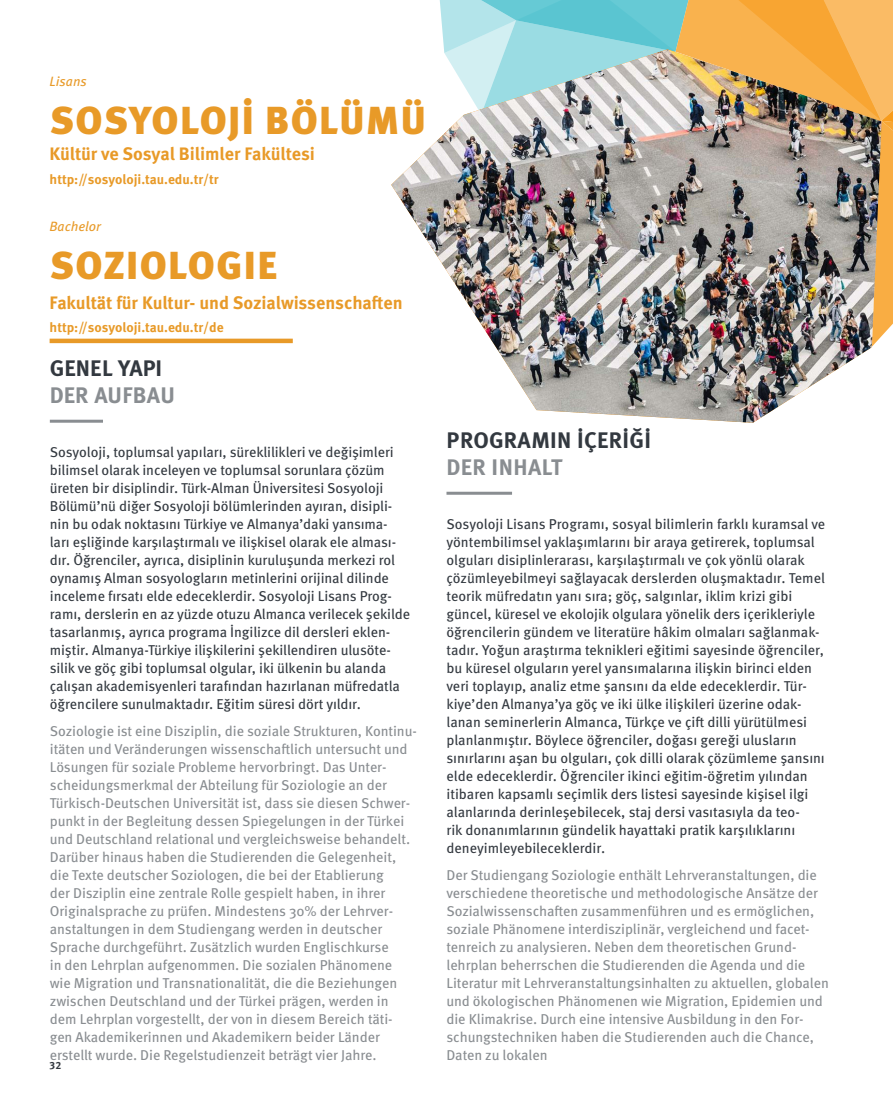
<style>
.page{position:relative;width:893px;height:1106px;background:#fff}
.page>*{position:absolute;margin:0;border:0;box-sizing:border-box;transform-origin:0 0}
.Überschrift_Studieng{font:900 39px "Meta Pro";letter-spacing:.035em;color:#e89a28}
.Headlinedeutschtürki{font:700 22.5px/27px "Meta Pro";letter-spacing:.01em;color:#333940}
.Subhead_Fakultät{font:700 18px "Meta Pro";letter-spacing:-.005em;color:#e89a28}
.Überschrift_Studieng-2{font:700 18px "Meta Pro";letter-spacing:-.005em;color:#e89a28}
.Fließtext_türkisch{font:14.25px/18px "Meta Pro";letter-spacing:-.005em;color:#333940}
.Fließtext_türkisch-2{font:14.25px/18px "Meta Pro";letter-spacing:-.005em;color:#898d91}
.Fließtext_deutsch{font:14.25px/18px "Meta Pro";letter-spacing:-.005em;color:#898d91}
.Bachelor{font:700 13.5px "Meta Pro";color:#e89a28}
.Bachelor-2{font:italic 13.5px "Meta Pro";color:#e89a28}
.Lisans{font:italic 13.5px "Meta Pro";color:#e89a28}
.t1{font:700 10.5px "Meta Pro";color:#333940}
.s1{color:#898d91}
</style>
<div class="page">
<svg style="left:439px;top:0;width:454px;height:336px;background:#c2c190"></svg>
<img style="left:391px;top:49px;width:491px;height:374px">
<hr style="left:446px;top:492px;width:66px;height:3px;background:#898d91">
<div style="left:50px;top:338px;width:243px;height:5px;background:#e89a28"></div>
<hr style="left:50px;top:420px;width:53px;height:3px;background:#898d91">
<p class="Lisans" style="left:50px;top:73px;width:39px">Lisans</p>
<p class="Überschrift_Studieng" style="left:50px;top:90px;width:378px">SOSYOLOJİ BÖLÜMÜ</p>
<p class="Überschrift_Studieng-2" style="left:50px;top:140px;width:267px">Kültür ve Sosyal Bilimler Fakültesi</p>
<p class="Bachelor" style="left:50px;top:168px;width:171px">http://sosyoloji.tau.edu.tr/tr</p>
<p class="Bachelor-2" style="left:50px;top:218px;width:53px">Bachelor</p>
<p class="Überschrift_Studieng" style="left:50px;top:235px;width:229px">SOZIOLOGIE</p>
<p class="Subhead_Fakultät" style="left:50px;top:288px;width:355px">Fakultät für Kultur- und Sozialwissenschaften</p>
<p class="Bachelor" style="left:50px;top:317px;width:176px">http://sosyoloji.tau.edu.tr/de</p>
<p class="Headlinedeutschtürki" style="left:50px;top:353px;width:127px">GENEL YAPI<br><span class="s1">DER AUFBAU</span></p>
<p class="Fließtext_türkisch" style="left:50px;top:442px;width:362px">Sosyoloji, toplumsal yapıları, süreklilikleri ve değişimleri bilimsel olarak inceleyen ve toplumsal sorunlara çözüm üreten bir disiplindir. Türk-Alman Üniversitesi Sosyoloji Bölümü’nü diğer Sosyoloji bölümlerinden ayıran, disipli&shy;nin bu odak noktasını Türkiye ve Almanya’daki yansıma&shy;ları eşliğinde karşılaştırmalı ve ilişkisel olarak ele alması&shy;dır. Öğrenciler, ayrıca, disiplinin kuruluşunda merkezi rol oynamış Alman sosyologların metinlerini orijinal dilinde inceleme fırsatı elde edeceklerdir. Sosyoloji Lisans Prog&shy;ramı, derslerin en az yüzde otuzu Almanca verilecek şekilde tasarlanmış, ayrıca programa İngilizce dil dersleri eklen&shy;miştir. Almanya-Türkiye ilişkilerini şekillendiren ulusöte&shy;silik ve göç gibi toplumsal olgular, iki ülkenin bu alanda çalışan akademisyenleri tarafından hazırlanan müfredatla öğrencilere sunulmaktadır. Eğitim süresi dört yıldır.</p>
<p class="Fließtext_türkisch-2" style="left:50px;top:721px;width:369px">Soziologie ist eine Disziplin, die soziale Strukturen, Kontinu&shy;itäten und Veränderungen wissenschaftlich untersucht und Lösungen für soziale Probleme hervorbringt. Das Unter&shy;scheidungsmerkmal der Abteilung für Soziologie an der Türkisch-Deutschen Universität ist, dass sie diesen Schwer&shy;punkt in der Begleitung dessen Spiegelungen in der Türkei und Deutschland relational und vergleichsweise behandelt.<br>Darüber hinaus haben die Studierenden die Gelegenheit, die Texte deutscher Soziologen, die bei der Etablierung<br>der Disziplin eine zentrale Rolle gespielt haben, in ihrer Originalsprache zu prüfen. Mindestens 30% der Lehrver&shy;anstaltungen in dem Studiengang werden in deutscher Sprache durchgeführt. Zusätzlich wurden Englischkurse<br>in den Lehrplan aufgenommen. Die sozialen Phänomene<br>wie Migration und Transnationalität, die die Beziehungen zwischen Deutschland und der Türkei prägen, werden in dem Lehrplan vorgestellt, der von in diesem Bereich täti&shy;gen Akademikerinnen und Akademikern beider Länder erstellt wurde. Die Regelstudienzeit beträgt vier Jahre.</p>
<p class="t1" style="left:50px;top:1057px;width:13px">32</p>
<p class="Headlinedeutschtürki" style="left:447px;top:425px;width:203px">PROGRAMIN İÇERIĞI<br><span class="s1">DER INHALT</span></p>
<p class="Fließtext_türkisch" style="left:446px;top:514px;width:380px">Sosyoloji Lisans Programı, sosyal bilimlerin farklı kuramsal ve yöntembilimsel yaklaşımlarını bir araya getirerek, toplumsal olguları disiplinlerarası, karşılaştırmalı ve çok yönlü olarak çözümleyebilmeyi sağlayacak derslerden oluşmaktadır. Temel teorik müfredatın yanı sıra; göç, salgınlar, iklim krizi gibi güncel, küresel ve ekolojik olgulara yönelik ders içerikleriyle öğrencilerin gündem ve literatüre hâkim olmaları sağlanmak&shy;tadır. Yoğun araştırma teknikleri eğitimi sayesinde öğrenciler, bu küresel olguların yerel yansımalarına ilişkin birinci elden veri toplayıp, analiz etme şansını da elde edeceklerdir. Tür&shy;kiye’den Almanya’ya göç ve iki ülke ilişkileri üzerine odak&shy;lanan seminerlerin Almanca, Türkçe ve çift dilli yürütülmesi planlanmıştır. Böylece öğrenciler, doğası gereği ulusların sınırlarını aşan bu olguları, çok dilli olarak çözümleme şansını elde edeceklerdir. Öğrenciler ikinci eğitim-öğretim yılından itibaren kapsamlı seçimlik ders listesi sayesinde kişisel ilgi alanlarında derinleşebilecek, staj dersi vasıtasıyla da teo-<br>rik donanımlarının gündelik hayattaki pratik karşılıklarını deneyimleyebileceklerdir.</p>
<p class="Fließtext_deutsch" style="left:446px;top:865px;width:384px">Der Studiengang Soziologie enthält Lehrveranstaltungen, die verschiedene theoretische und methodologische Ansätze der Sozialwissenschaften zusammenführen und es ermöglichen, soziale Phänomene interdisziplinär, vergleichend und facet&shy;tenreich zu analysieren. Neben dem theoretischen Grund&shy;lehrplan beherrschen die Studierenden die Agenda und die Literatur mit Lehrveranstaltungsinhalten zu aktuellen, globalen und ökologischen Phänomenen wie Migration, Epidemien und die Klimakrise. Durch eine intensive Ausbildung in den For&shy;schungstechniken haben die Studierenden auch die Chance, Daten zu lokalen</p>
</div>
